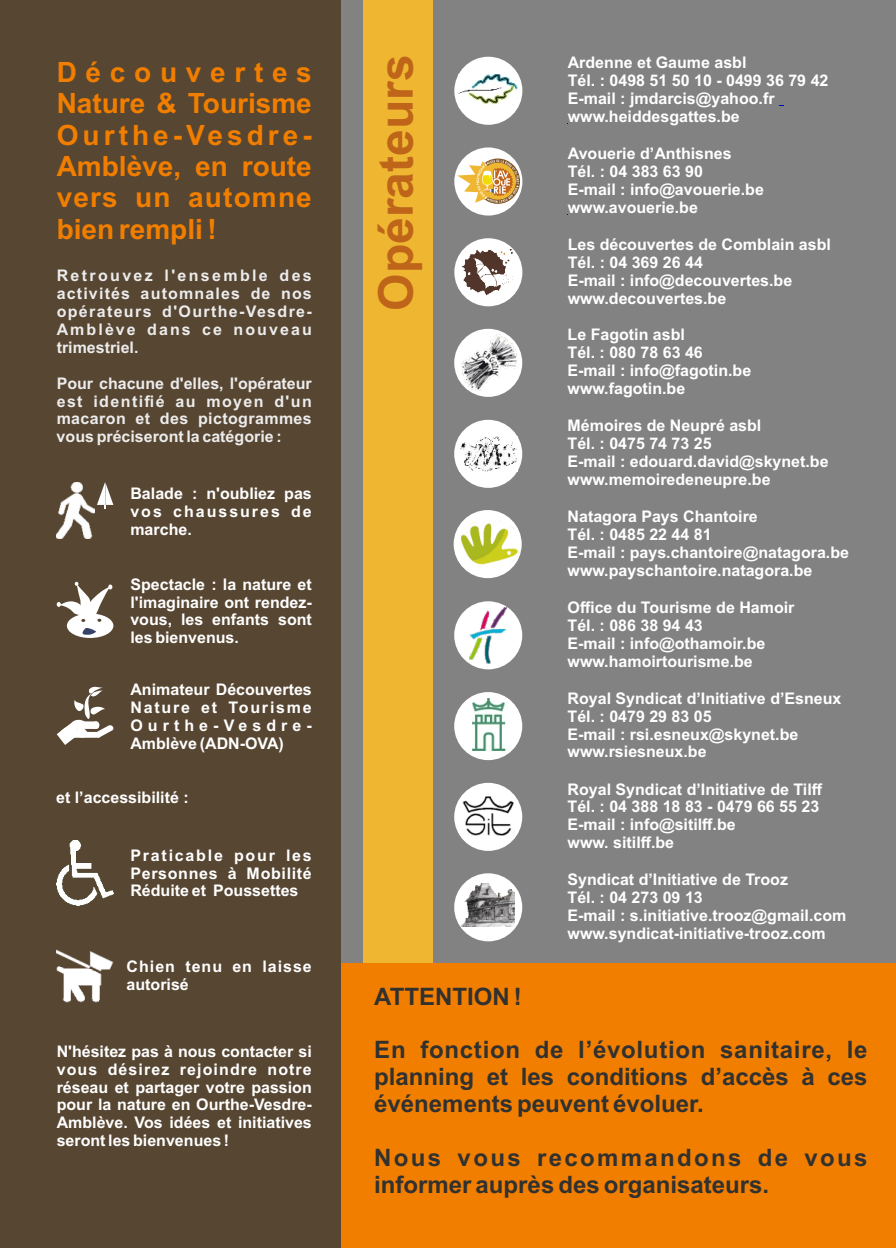
<style>
.page{position:relative;width:896px;height:1248px;background:#fff}
.page>*{position:absolute;margin:0;border:0;box-sizing:border-box;transform-origin:0 0}
.t1{font:700 48px "Arial";color:#be651a}
.t2{font:700 28px/31.2px "Arial";letter-spacing:.02em;color:#f27e00;text-align:justify}
.t3{font:700 24px/26.8px "Arial";color:#313130;text-align:justify}
.t4{font:700 16px/17.8px "Arial";color:#fff}
.t5{font:700 16px/17.8px "Arial";letter-spacing:.025em;color:#ececec;text-align:justify}
.t6{font:700 16px/17.8px "Arial";letter-spacing:.06em;color:#fff}
</style>
<div class="page">
<div style="left:312px;top:0;width:584px;height:1247px;background:#818281"></div>
<div style="left:364px;top:0;width:69px;height:1247px;background:#efb731"></div>
<div style="left:454px;top:601px;width:68px;height:68px;background:#fff;border-radius:50%"></div>
<img style="left:469px;top:607px;width:38px;height:56px">
<div style="left:454px;top:329px;width:68px;height:68px;background:#fff;border-radius:50%"></div>
<img style="left:462px;top:334px;width:55px;height:57px">
<div style="left:454px;top:238px;width:68px;height:68px;background:#fff;border-radius:50%"></div>
<img style="left:463px;top:249px;width:53px;height:46px">
<div style="left:454px;top:873px;width:68px;height:68px;background:#fff;border-radius:50%"></div>
<img style="left:462px;top:883px;width:52px;height:43px">
<div style="left:454px;top:692px;width:68px;height:68px;background:#fff;border-radius:50%"></div>
<img style="left:472px;top:698px;width:34px;height:52px">
<div style="left:454px;top:782px;width:68px;height:68px;background:#fff;border-radius:50%"></div>
<img style="left:463px;top:796px;width:51px;height:39px">
<div style="left:454px;top:510px;width:68px;height:68px;background:#fff;border-radius:50%"></div>
<img style="left:458px;top:520px;width:62px;height:49px">
<div style="left:454px;top:57px;width:68px;height:68px;background:#fff;border-radius:50%"></div>
<img style="left:459px;top:75px;width:59px;height:30px">
<div style="left:454px;top:147px;width:68px;height:68px;background:#fff;border-radius:50%"></div>
<svg style="left:457px;top:159px;width:63px;height:44px"></svg>
<div style="left:454px;top:420px;width:68px;height:68px;background:#fff;border-radius:50%"></div>
<img style="left:460px;top:436px;width:57px;height:35px">
<div style="left:0;top:963px;width:896px;height:284px;background:#f27e00"></div>
<div style="left:0;top:0;width:340px;height:1247px;background:#574632"></div>
<img style="left:57px;top:950px;width:56px;height:52px">
<img style="left:57px;top:840px;width:56px;height:65px">
<svg style="left:57px;top:686px;width:57px;height:59px"></svg>
<svg style="left:57px;top:581px;width:56px;height:57px"></svg>
<img style="left:57px;top:482px;width:38px;height:56px">
<svg style="left:97px;top:482px;width:16px;height:27px"></svg>
<h2 class="t2" style="left:57px;top:59px;width:257px">Découvertes Nature &amp; Tourisme Ourthe-Vesdre-Amblève, en route vers un automne bien rempli !</h2>
<p class="t5" style="left:57px;top:268px;width:257px">Retrouvez l'ensemble des activités automnales de nos opérateurs d'Ourthe-Vesdre-Amblève dans ce nouveau trimestriel.</p>
<p class="t5" style="left:57px;top:375px;width:257px">Pour chacune d'elles, l'opérateur est identifié au moyen d'un macaron et des pictogrammes vous préciseront la catégorie :</p>
<p class="t4" style="left:130px;top:486px;width:183px;text-align:justify">Balade : n'oubliez pas vos chaussures de marche.</p>
<p class="t4" style="left:130px;top:576px;width:183px;text-align:justify">Spectacle : la nature et l'imaginaire ont rendez&shy;vous, les enfants sont les bienvenus.</p>
<p class="t4" style="left:130px;top:682px;width:183px;text-align:justify">Animateur Découvertes Nature et Tourisme Ourthe-Vesdre-Amblève (ADN-OVA)</p>
<p class="t4" style="left:56px;top:790px;width:134px">et l’accessibilité :</p>
<p class="t4" style="left:130px;top:847px;width:183px;text-align:justify">Praticable pour les Personnes à Mobilité Réduite et Poussettes</p>
<p class="t6" style="left:127px;top:958px;width:187px">Chien tenu en laisse autorisé</p>
<p class="t4" style="left:57px;top:1043px;width:257px;text-align:justify">N'hésitez pas à nous contacter si vous désirez rejoindre notre réseau et partager votre passion pour la nature en Ourthe-Vesdre-Amblève. Vos idées et initiatives seront les bienvenues !</p>
<h1 class="t1" style="left:378px;top:310px;width:258px;rotate:-90deg">Opérateurs</h1>
<p class="t4" style="left:568px;top:55px;width:262px">Ardenne et Gaume asbl<br>Tél. : 0498 51 50 10 - 0499 36 79 42<br>E-mail : jmdarcis@yahoo.fr www.heiddesgattes.be</p>
<p class="t4" style="left:568px;top:146px;width:198px">Avouerie d’Anthisnes<br>Tél. : 04 383 63 90<br>E-mail : info@avouerie.be www.avouerie.be</p>
<p class="t4" style="left:568px;top:237px;width:265px">Les découvertes de Comblain asbl<br>Tél. : 04 369 26 44<br>E-mail : info@decouvertes.be www.decouvertes.be</p>
<p class="t4" style="left:567px;top:327px;width:185px">Le Fagotin asbl<br>Tél. : 080 78 63 46<br>E-mail : info@fagotin.be www.fagotin.be</p>
<p class="t4" style="left:567px;top:418px;width:262px">Mémoires de Neupré asbl<br>Tél. : 0475 74 73 25<br>E-mail : edouard.david@skynet.be www.memoiredeneupre.be</p>
<p class="t4" style="left:567px;top:509px;width:283px">Natagora Pays Chantoire<br>Tél. : 0485 22 44 81<br>E-mail : pays.chantoire@natagora.be www.payschantoire.natagora.be</p>
<p class="t4" style="left:567px;top:600px;width:228px">Office du Tourisme de Hamoir<br>Tél. : 086 38 94 43<br>E-mail : info@othamoir.be www.hamoirtourisme.be</p>
<p class="t4" style="left:567px;top:690px;width:275px">Royal Syndicat d’Initiative d’Esneux<br>Tél. : 0479 29 83 05<br>E-mail : rsi.esneux@skynet.be www.rsiesneux.be</p>
<p class="t4" style="left:567px;top:781px;width:256px">Royal Syndicat d’Initiative de Tilff<br>Tél. : 04 388 18 83 - 0479 66 55 23<br>E-mail : info@sitilff.be<br>www. sitilff.be</p>
<p class="t4" style="left:567px;top:871px;width:280px">Syndicat d’Initiative de Trooz<br>Tél. : 04 273 09 13<br>E-mail : s.initiative.trooz@gmail.com www.syndicat-initiative-trooz.com</p>
<h3 class="t3" style="left:374px;top:984px;width:149px">ATTENTION !</h3>
<h3 class="t3" style="left:374px;top:1038px;width:495px">En fonction de l’évolution sanitaire, le planning et les conditions d’accès à ces événements peuvent évoluer.</h3>
<h3 class="t3" style="left:374px;top:1145px;width:495px">Nous vous recommandons de vous informer auprès des organisateurs.</h3>
</div>
